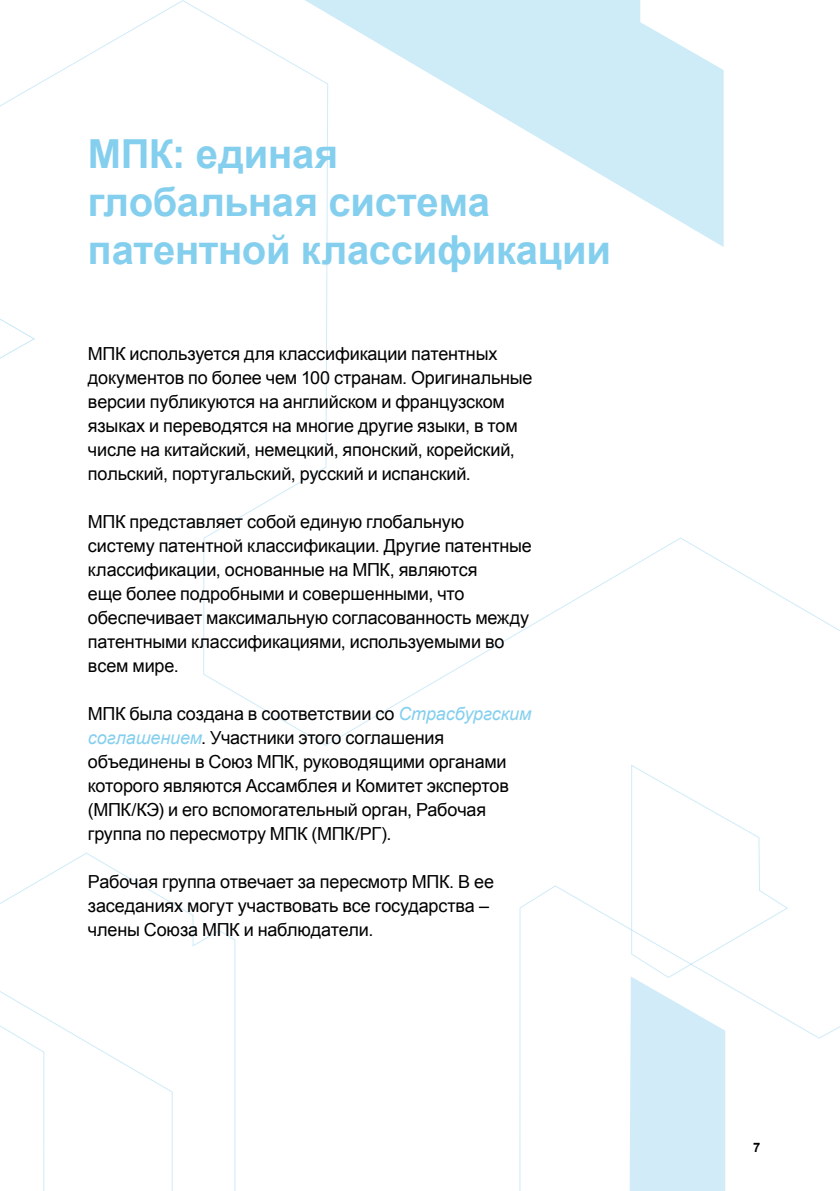
<style>
.page{position:relative;width:840px;height:1191px;background:#fff}
.page>*{position:absolute;margin:0;border:0;box-sizing:border-box;transform-origin:0 0}
.t1{font:700 40px/48px "Arial";letter-spacing:-.01em;color:#85cfee}
.t2{font:18px/24px "Arial";letter-spacing:-.01em;color:#000}
.t3{font:700 13px "Arial";color:#000}
.s1{font-style:italic;color:#85cfee}
</style>
<div class="page">
<svg style="left:0;top:852px;width:236px;height:339px"></svg>
<svg style="left:630px;top:765px;width:158px;height:211px"></svg>
<svg style="left:294px;top:0;width:429px;height:247px"></svg>
<svg style="left:519px;top:976px;width:205px;height:215px"></svg>
<svg style="left:0;top:85px;width:36px;height:274px"></svg>
<h1 class="t1" style="left:88px;top:131px;width:524px">МПК: единая<br>глобальная система патентной классификации</h1>
<p class="t2" style="left:88px;top:342px;width:446px">МПК используется для классификации патентных документов по более чем 100 странам. Оригинальные версии публикуются на английском и французском языках и переводятся на многие другие языки, в том числе на китайский, немецкий, японский, корейский, польский, португальский, русский и испанский.</p>
<p class="t2" style="left:88px;top:510px;width:445px">МПК представляет собой единую глобальную систему патентной классификации. Другие патентные классификации, основанные на МПК, являются<br>еще более подробными и совершенными, что обеспечивает максимальную согласованность между патентными классификациями, используемыми во всем мире.</p>
<p class="t2" style="left:88px;top:702px;width:445px">МПК была создана в соответствии со <span class="s1">Страсбургским соглашением</span>. Участники этого соглашения объединены в Союз МПК, руководящими органами которого являются Ассамблея и Комитет экспертов (МПК/КЭ) и его вспомогательный орган, Рабочая группа по пересмотру МПК (МПК/РГ).</p>
<p class="t2" style="left:88px;top:870px;width:407px">Рабочая группа отвечает за пересмотр МПК. В ее заседаниях могут участвовать все государства – члены Союза МПК и наблюдатели.</p>
<p class="t3" style="left:752px;top:1139px;width:9px">7</p>
</div>
